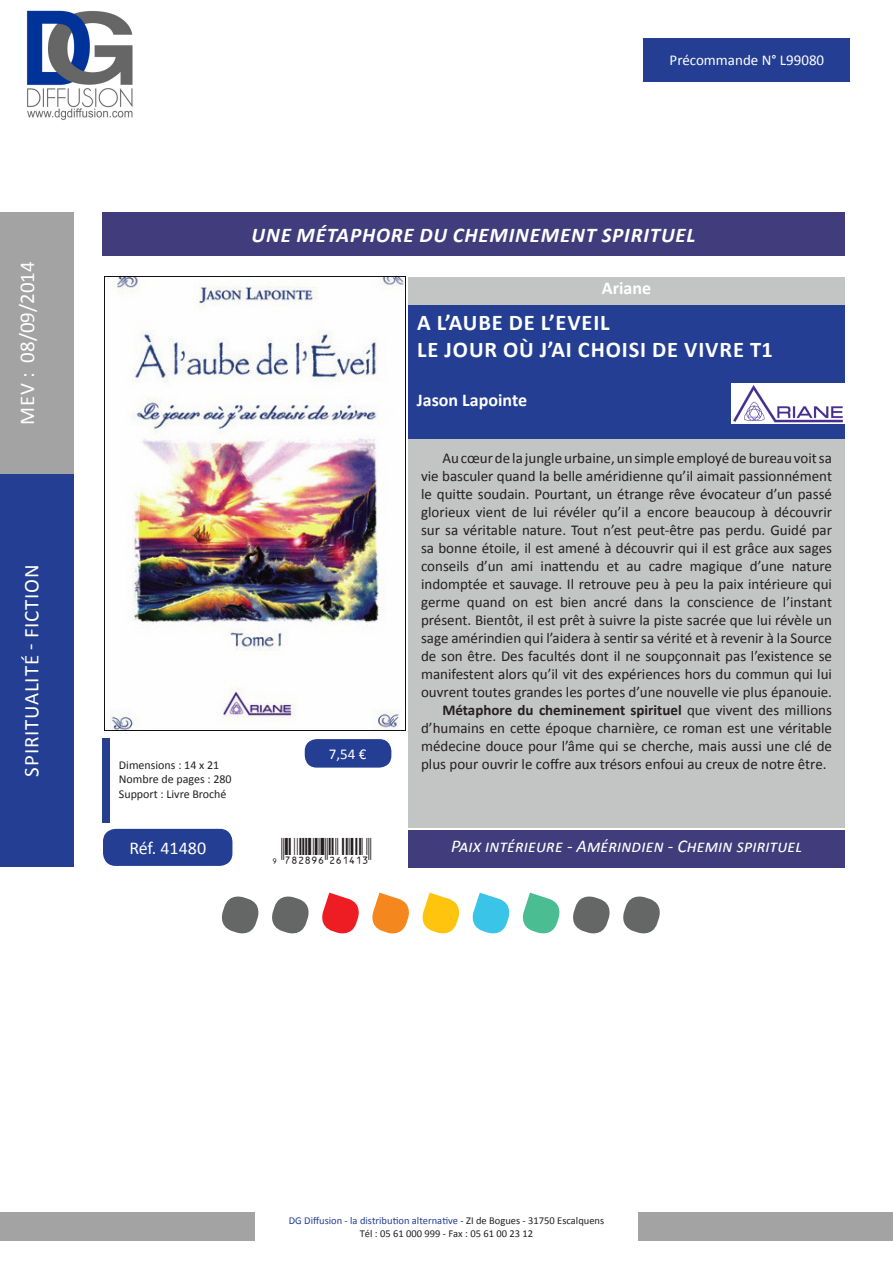
<style>
.page{position:relative;width:893px;height:1263px;background:#fff}
.page>*{position:absolute;margin:0;border:0;box-sizing:border-box;transform-origin:0 0}
.t1{font:700 22.5px "Calibri";letter-spacing:.04em;color:#fff}
.Accroche{font:italic 700 21px "Calibri";letter-spacing:.04em;color:#fff}
.Titre_collection{font:21px "Calibri";letter-spacing:.04em;color:#fff}
.Titre_MEV{font:21px "Calibri";color:#fff}
.t2{font:19.5px "ID Automation UPCEANXS";color:#231f20}
.t3{font:italic 18px "Calibri";color:#fff}
.t4{font:700 18px "Calibri";color:#fff}
.t5{font:18px "Calibri";color:#fff}
.t6{font:15px/18px "Calibri";color:#231f20;text-align:justify}
.Titre_Précommande{font:15px "Calibri";color:#fff}
.Prix{font:15px "Calibri";color:#fff}
.t7{font:12px "Calibri";color:#231f20}
.t8{font:10.5px/12.6px "Calibri";color:#231f20;text-align:center}
.s1{font-weight:700}
.s2{color:#233e92}
</style>
<div class="page">
<div style="left:638px;top:1212px;width:255px;height:29px;background:#a4a3a3"></div>
<div style="left:0;top:1212px;width:255px;height:29px;background:#a4a3a3"></div>
<div style="left:0;top:474px;width:74px;height:393px;background:#233e92"></div>
<div style="left:0;top:213px;width:74px;height:261px;background:#a4a3a3"></div>
<img style="left:27px;top:11px;width:106px;height:109px">
<div style="left:644px;top:38px;width:206px;height:43px;background:#233e92"></div>
<img style="left:110px;top:277px;width:296px;height:453px">
<div style="left:102px;top:738px;width:7px;height:84px;background:#253f8e"></div>
<div style="left:103px;top:829px;width:129px;height:37px;background:#233e92;border-radius:13px"></div>
<div style="left:102px;top:212px;width:743px;height:43px;background:#413d7c"></div>
<div style="left:408px;top:304px;width:437px;height:135px;background:#233e92"></div>
<div style="left:408px;top:439px;width:437px;height:389px;background:#c3c4c4"></div>
<div style="left:408px;top:277px;width:437px;height:27px;background:#c3c4c4"></div>
<div style="left:305px;top:739px;width:86px;height:29px;background:#233e92;border-radius:12px"></div>
<div style="left:408px;top:830px;width:437px;height:38px;background:#413d7c"></div>
<svg style="left:272px;top:896px;width:37px;height:38px"></svg>
<svg style="left:221px;top:896px;width:38px;height:38px"></svg>
<svg style="left:573px;top:896px;width:37px;height:38px"></svg>
<svg style="left:623px;top:896px;width:37px;height:38px"></svg>
<svg style="left:322px;top:893px;width:87px;height:41px"></svg>
<svg style="left:422px;top:893px;width:38px;height:41px"></svg>
<svg style="left:472px;top:893px;width:38px;height:41px"></svg>
<svg style="left:522px;top:893px;width:38px;height:41px"></svg>
<img style="left:731px;top:383px;width:114px;height:41px">
<p class="Titre_MEV" style="left:14px;top:425px;width:165px;rotate:-90deg">MEV : 08/09/2014</p>
<p class="Titre_collection" style="left:18px;top:777px;width:214px;rotate:-90deg">SPIRITUALITÉ - FICTION</p>
<p class="Titre_Précommande" style="left:670px;top:51px;width:156px">Précommande N° L99080</p>
<p class="t7" style="left:119px;top:757px;width:102px">Dimensions : 14 x 21</p>
<p class="t7" style="left:119px;top:772px;width:114px">Nombre de pages : 280</p>
<p class="t7" style="left:119px;top:786px;width:109px">Support : Livre Broché</p>
<p class="t5" style="left:129px;top:837px;width:78px">Réf. 41480</p>
<p class="Accroche" style="left:252px;top:221px;width:445px">UNE MÉTAPHORE DU CHEMINEMENT SPIRITUEL</p>
<p class="t4" style="left:602px;top:277px;width:51px">Ariane</p>
<p class="t1" style="left:417px;top:308px;width:194px">A L’AUBE DE L’EVEIL</p>
<p class="t1" style="left:417px;top:335px;width:357px">LE JOUR OÙ J’AI CHOISI DE VIVRE T1</p>
<p class="Prix" style="left:329px;top:744px;width:39px">7,54 €</p>
<p class="t2" style="left:268px;top:833px;width:105px">y(7IC8J6*MQLOLN(</p>
<p class="t4" style="left:417px;top:389px;width:112px">Jason Lapointe</p>
<p class="t6" style="left:421px;top:449px;width:412px;text-indent:21px">Au cœur de la jungle urbaine, un simple employé de bureau voit sa vie basculer quand la belle améridienne qu’il aimait passionnément le quitte soudain. Pourtant, un étrange rêve évocateur d’un passé glorieux vient de lui révéler qu’il a encore beaucoup à découvrir sur sa véritable nature. Tout n’est peut-être pas perdu. Guidé par sa bonne étoile, il est amené à découvrir qui il est grâce aux sages conseils d’un ami inattendu et au cadre magique d’une nature indomptée et sauvage. Il retrouve peu à peu la paix intérieure qui germe quand on est bien ancré dans la conscience de l’instant présent. Bientôt, il est prêt à suivre la piste sacrée que lui révèle un sage amérindien qui l’aidera à sentir sa vérité et à revenir à la Source de son être. Des facultés dont il ne soupçonnait pas l’existence se manifestent alors qu’il vit des expériences hors du commun qui lui ouvrent toutes grandes les portes d’une nouvelle vie plus épanouie.</p>
<p class="t6" style="left:421px;top:701px;width:412px;text-indent:21px"><span class="s1">Métaphore du cheminement spirituel</span> que vivent des millions d’humains en cette époque charnière, ce roman est une véritable médecine douce pour l’âme qui se cherche, mais aussi une clé de plus pour ouvrir le coffre aux trésors enfoui au creux de notre être.</p>
<p class="t3" style="left:451px;top:834px;width:352px">Paix intérieure - Amérindien - Chemin spirituel</p>
<p class="t8" style="left:289px;top:1214px;width:317px"><span class="s2">DG Diffusion - la distribution alternative</span> - ZI de Bogues - 31750 Escalquens<br>Tél : 05 61 000 999 - Fax : 05 61 00 23 12</p>
</div>
